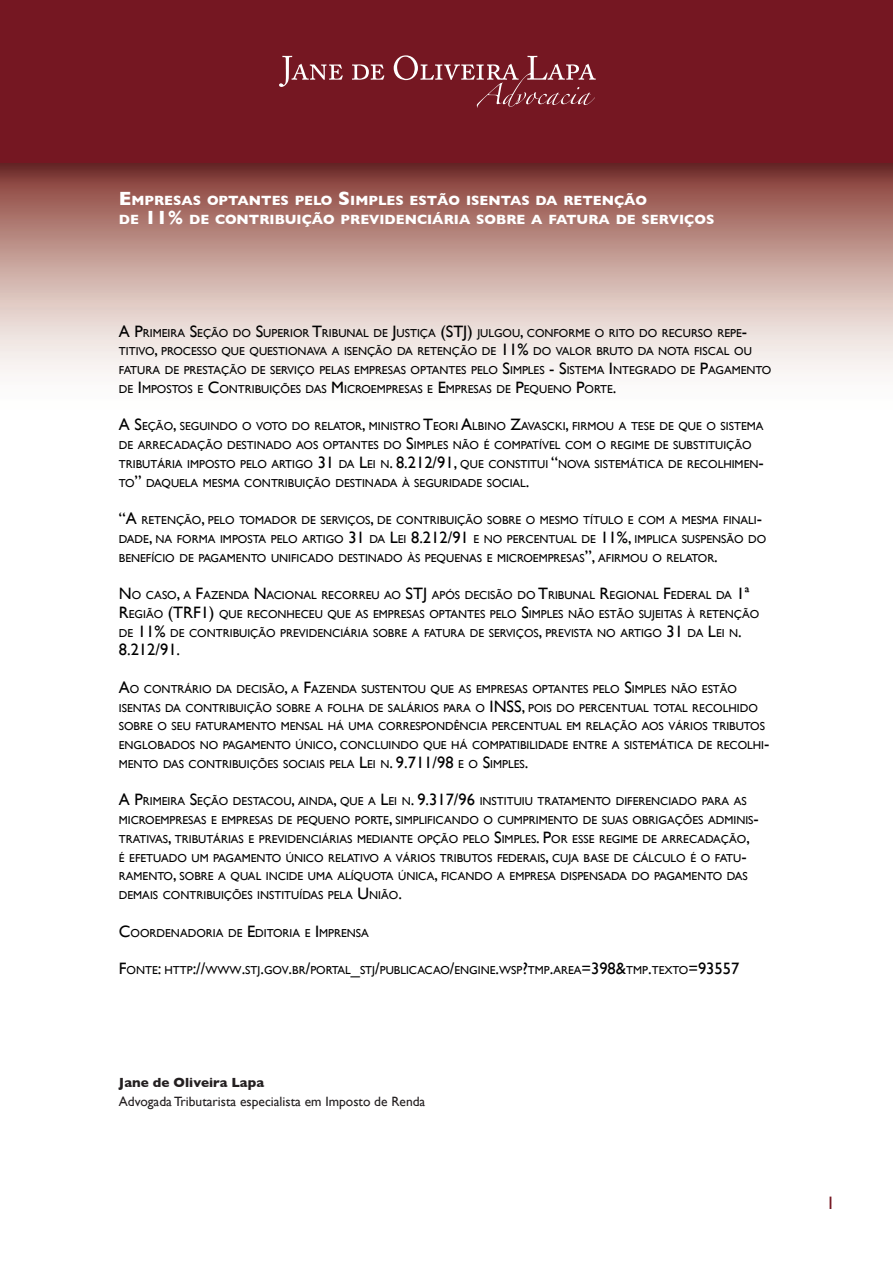
<style>
.page{position:relative;width:893px;height:1263px;background:#fff}
.page>*{position:absolute;margin:0;border:0;box-sizing:border-box;transform-origin:0 0}
.t1{font:18px "Gill Sans";color:#751722}
.t2{font:16.5px "Gill Sans";color:#000}
.t3{font:700 13.65px "Gill Sans";color:#fff}
.t4{font:13.5px/18.8px "Gill Sans";color:#231f20}
.t5{font:11.55px/18.8px "Gill Sans";color:#000}
.s1{font-size:19.5px}
.s2{font-size:16.5px}
.s3{font-weight:700}
</style>
<div class="page">
<svg style="left:0;top:195px;width:893px;height:178px;background:#d1b3ac"></svg>
<img style="left:0;top:162px;width:893px;height:33px">
<div style="left:0;top:0;width:893px;height:162px;background:#751722"></div>
<svg style="left:279px;top:56px;width:64px;height:31px"></svg>
<svg style="left:352px;top:64px;width:32px;height:16px"></svg>
<svg style="left:394px;top:55px;width:202px;height:53px"></svg>
<p class="t3" style="left:119px;top:190px;width:530px"><span class="s1">E</span>MPRESAS OPTANTES PELO <span class="s1">S</span> IMPLES ESTÃO ISENTAS DA RETENÇÃO</p>
<p class="t3" style="left:119px;top:209px;width:597px">DE <span class="s1">11%</span> DE CONTRIBUIÇÃO PREVIDENCIÁRIA SOBRE A FATURA DE SERVIÇOS</p>
<p class="t5" style="left:119px;top:323px;width:634px"><span class="s2">A P</span>RIMEIRA <span class="s2">S</span>EÇÃO DO <span class="s2">S</span>UPERIOR <span class="s2">T</span>RIBUNAL DE <span class="s2">J</span>USTIÇA <span class="s2">(STJ)</span> JULGOU<span class="s2">,</span> CONFORME O RITO DO RECURSO REPE<span class="s2">-<br></span>TITIVO<span class="s2">,</span> PROCESSO QUE QUESTIONAVA A ISENÇÃO DA RETENÇÃO DE <span class="s2">11%</span> DO VALOR BRUTO DA NOTA FISCAL OU<br>FATURA DE PRESTAÇÃO DE SERVIÇO PELAS EMPRESAS</p>
<p class="t5" style="left:411px;top:361px;width:362px">OPTANTES PELO <span class="s2">S</span>IMPLES <span class="s2">- S</span>ISTEMA <span class="s2">I</span> NTEGRADO DE <span class="s2">P</span>AGAMENTO</p>
<p class="t5" style="left:119px;top:379px;width:293px">DE <span class="s2">I</span> MPOSTOS E <span class="s2">C</span>ONTRIBUIÇÕES DAS <span class="s2">M</span> ICROEMPRESAS</p>
<p class="t5" style="left:427px;top:379px;width:54px">E <span class="s2">E</span>MPRESAS</p>
<p class="t5" style="left:496px;top:379px;width:122px">DE <span class="s2">P</span>EQUENO <span class="s2">P</span>ORTE<span class="s2">.</span></p>
<p class="t5" style="left:119px;top:417px;width:646px"><span class="s2">A S</span>EÇÃO<span class="s2">,</span> SEGUINDO O VOTO DO RELATOR<span class="s2">,</span> MINISTRO <span class="s2">T</span>EORI <span class="s2">A</span>LBINO <span class="s2">Z</span>AVASCKI<span class="s2">,</span> FIRMOU A TESE DE QUE O SISTEMA DE ARRECADAÇÃO DESTINADO AOS OPTANTES DO <span class="s2">S</span>IMPLES NÃO É COMPATÍVEL COM O REGIME DE SUBSTITUIÇÃO TRIBUTÁRIA IMPOSTO PELO ARTIGO <span class="s2">31</span> DA <span class="s2">L</span>EI N<span class="s2">. 8.212/91,</span> QUE CONSTITUI <span class="s2">“</span>NOVA SISTEMÁTICA DE RECOLHIMEN<span class="s2">-</span>TO<span class="s2">”</span> DAQUELA MESMA CONTRIBUIÇÃO DESTINADA À SEGURIDADE SOCIAL<span class="s2">.</span></p>
<p class="t5" style="left:119px;top:511px;width:645px"><span class="s2">“A</span> RETENÇÃO<span class="s2">,</span> PELO TOMADOR DE SERVIÇOS<span class="s2">,</span> DE CONTRIBUIÇÃO SOBRE O MESMO TÍTULO E COM A MESMA FINALI<span class="s2">-<br></span>DADE<span class="s2">,</span> NA FORMA IMPOSTA</p>
<p class="t5" style="left:119px;top:529px;width:649px;text-indent:152px">PELO ARTIGO <span class="s2">31</span> DA <span class="s2">L</span>EI <span class="s2">8.212/91</span> E NO PERCENTUAL DE <span class="s2">11%,</span> IMPLICA SUSPENSÃO DO<br>BENEFÍCIO DE PAGAMENTO UNIFICADO DESTINADO ÀS PEQUENAS E MICROEMPRESAS<span class="s2">”,</span> AFIRMOU O RELATOR<span class="s2">.</span></p>
<p class="t5" style="left:119px;top:586px;width:632px"><span class="s2">N</span> O CASO<span class="s2">,</span> A <span class="s2">F</span>AZENDA <span class="s2">N</span>ACIONAL RECORREU AO <span class="s2">STJ</span> APÓS DECISÃO DO <span class="s2">T</span>RIBUNAL <span class="s2">R</span>EGIONAL <span class="s2">F</span>EDERAL DA <span class="s2">1ª<br>R</span>EGIÃO <span class="s2">(TRF 1)</span> QUE RECONHECEU QUE AS EMPRESAS</p>
<p class="t5" style="left:429px;top:604px;width:242px">OPTANTES PELO <span class="s2">S</span>IMPLES NÃO ESTÃO SUJEITAS</p>
<p class="t5" style="left:687px;top:604px;width:74px">À RETENÇÃO</p>
<p class="t5" style="left:119px;top:623px;width:463px">DE <span class="s2">11%</span> DE CONTRIBUIÇÃO PREVIDENCIÁRIA SOBRE A FATURA DE SERVIÇOS<span class="s2">,</span> PREVISTA</p>
<p class="t5" style="left:597px;top:623px;width:146px">NO ARTIGO <span class="s2">31</span> DA <span class="s2">L</span>EI N<span class="s2">.</span></p>
<p class="t2" style="left:119px;top:640px;width:63px">8.212/91.</p>
<p class="t5" style="left:119px;top:679px;width:398px"><span class="s2">A</span>O CONTRÁRIO DA DECISÃO<span class="s2">,</span> A <span class="s2">F</span>AZENDA SUSTENTOU QUE AS EMPRESAS</p>
<p class="t5" style="left:532px;top:679px;width:206px">OPTANTES PELO <span class="s2">S</span>IMPLES NÃO ESTÃO</p>
<p class="t5" style="left:119px;top:698px;width:31px">ISENTAS</p>
<p class="t5" style="left:119px;top:698px;width:652px;text-indent:46px">DA CONTRIBUIÇÃO SOBRE A FOLHA DE SALÁRIOS PARA O <span class="s2">INSS,</span> POIS DO PERCENTUAL TOTAL RECOLHIDO SOBRE O SEU FATURAMENTO MENSAL HÁ UMA CORRESPONDÊNCIA PERCENTUAL EM RELAÇÃO AOS VÁRIOS TRIBUTOS ENGLOBADOS NO PAGAMENTO ÚNICO<span class="s2">,</span> CONCLUINDO QUE HÁ COMPATIBILIDADE ENTRE A SISTEMÁTICA DE RECOLHI<span class="s2">-</span>MENTO DAS CONTRIBUIÇÕES SOCIAIS PELA <span class="s2">L</span>EI N<span class="s2">. 9.711/98</span> E O <span class="s2">S</span>IMPLES<span class="s2">.</span></p>
<p class="t5" style="left:119px;top:792px;width:623px"><span class="s2">A P</span>RIMEIRA <span class="s2">S</span>EÇÃO DESTACOU<span class="s2">,</span> AINDA<span class="s2">,</span> QUE A <span class="s2">L</span>EI N<span class="s2">. 9.317/96</span> INSTITUIU TRATAMENTO DIFERENCIADO PARA AS<br>MICROEMPRESAS</p>
<p class="t5" style="left:119px;top:811px;width:641px;text-indent:159px">DE PEQUENO PORTE<span class="s2">,</span> SIMPLIFICANDO O CUMPRIMENTO DE SUAS OBRIGAÇÕES ADMINIS<span class="s2">-</span>TRATIVAS<span class="s2">,</span> TRIBUTÁRIAS E PREVIDENCIÁRIAS MEDIANTE OPÇÃO PELO <span class="s2">S</span>IMPLES<span class="s2">. P</span>OR ESSE REGIME DE ARRECADAÇÃO<span class="s2">,<br></span>É EFETUADO UM PAGAMENTO ÚNICO RELATIVO A VÁRIOS TRIBUTOS FEDERAIS<span class="s2">,</span> CUJA BASE DE CÁLCULO É O FATU<span class="s2">-</span>RAMENTO<span class="s2">,</span> SOBRE A QUAL INCIDE UMA ALÍQUOTA ÚNICA<span class="s2">,</span> FICANDO A EMPRESA DISPENSADA DO PAGAMENTO DAS DEMAIS CONTRIBUIÇÕES INSTITUÍDAS PELA <span class="s2">U</span> NIÃO<span class="s2">.</span></p>
<p class="t5" style="left:119px;top:923px;width:245px"><span class="s2">C</span>OORDENADORIA DE <span class="s2">E</span>DITORIA E <span class="s2">I</span> MPRENSA</p>
<p class="t5" style="left:119px;top:961px;width:622px"><span class="s2">F</span>ONTE<span class="s2">:</span> HTTP<span class="s2">://</span>WWW<span class="s2">.</span>STJ <span class="s2">.</span>GOV<span class="s2">.</span>BR<span class="s2">/</span>PORTAL<span class="s2">_</span>STJ<span class="s2">/</span>PUBLICACAO<span class="s2">/</span>ENGINE<span class="s2">.</span>WSP<span class="s2">?</span>TMP<span class="s2">.</span>AREA<span class="s2">=398&amp;</span>TMP<span class="s2">.</span>TEXTO<span class="s2">=93557</span></p>
<p class="t5" style="left:211px;top:811px;width:51px">E EMPRESAS</p>
<p class="t4" style="left:119px;top:1073px;width:308px"><span class="s3">Jane de Oliveira Lapa<br></span>Advogada Tributarista especialista em Imposto de Renda</p>
<p class="t1" style="left:826px;top:1192px;width:10px">1</p>
</div>
